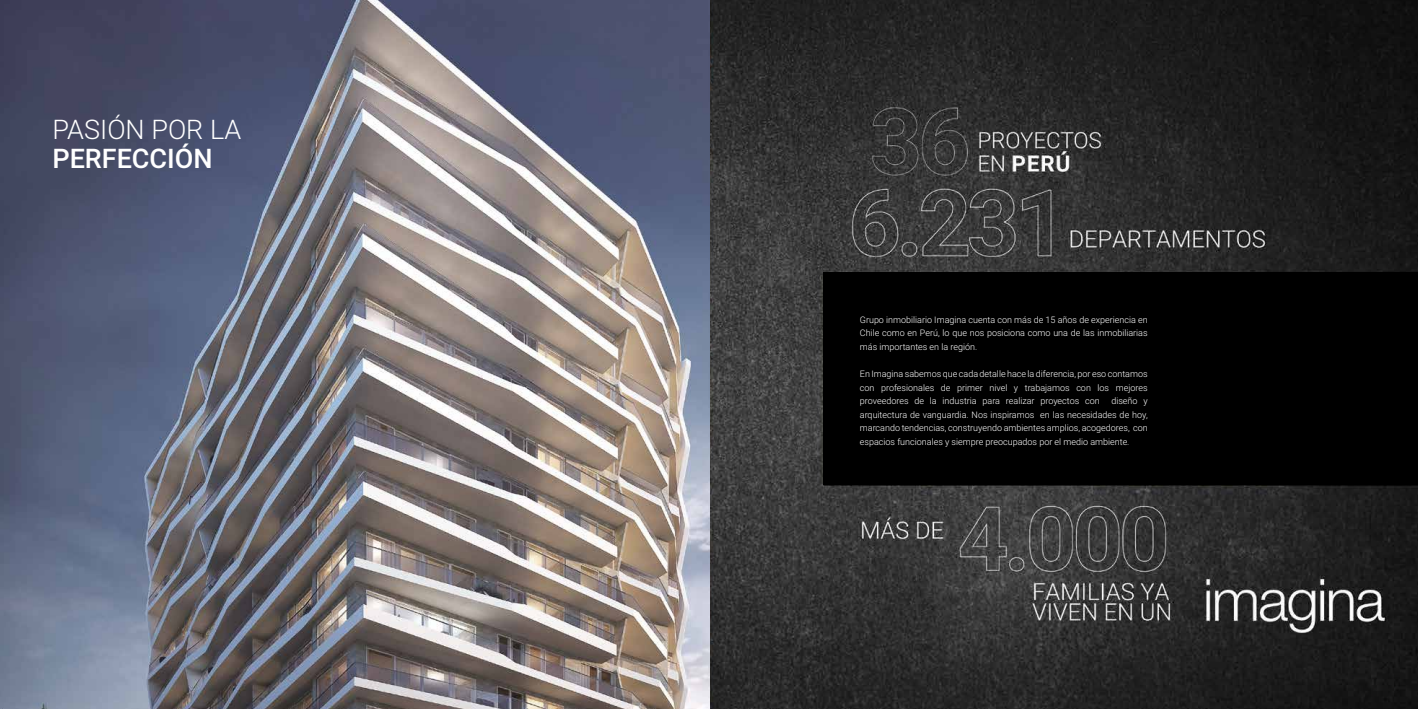
<style>
.page{position:relative;width:1418px;height:709px;background:#fff}
.page>*{position:absolute;margin:0;border:0;box-sizing:border-box;transform-origin:0 0}
.t1{font:300 27px "Roboto";color:#fff}
.t2{font:500 27px "Roboto";color:#fff}
.t3{font:300 9px/13.6px "Roboto";color:#fff;text-align:justify}
</style>
<div class="page">
<img style="left:709px;top:0;width:708px;height:709px">
<img style="left:0;top:0;width:709px;height:709px">
<div style="left:823px;top:272px;width:594px;height:213px;background:#000"></div>
<h1 class="t1" style="left:52px;top:110px;width:190px">PASIÓN POR LA</h1>
<h1 class="t2" style="left:52px;top:139px;width:162px">PERFECCIÓN</h1>
<p class="t3" style="left:859px;top:312px;width:289px">Grupo inmobiliario Imagina cuenta con más de 15 años de experiencia en Chile como en Perú, lo que nos posiciona como una de las inmobiliarias más importantes en la región.</p>
<p class="t3" style="left:859px;top:367px;width:289px">En Imagina sabemos que cada detalle hace la diferencia, por eso contamos con profesionales de primer nivel y trabajamos con los mejores proveedores de la industria para realizar proyectos con</p>
<p class="t3" style="left:859px;top:394px;width:289px;text-indent:251px">diseño y arquitectura de vanguardia. Nos inspiramos en las necesidades de hoy, marcando tendencias, construyendo ambientes amplios, acogedores, con espacios funcionales y siempre preocupados por el medio ambiente.</p>
</div>
